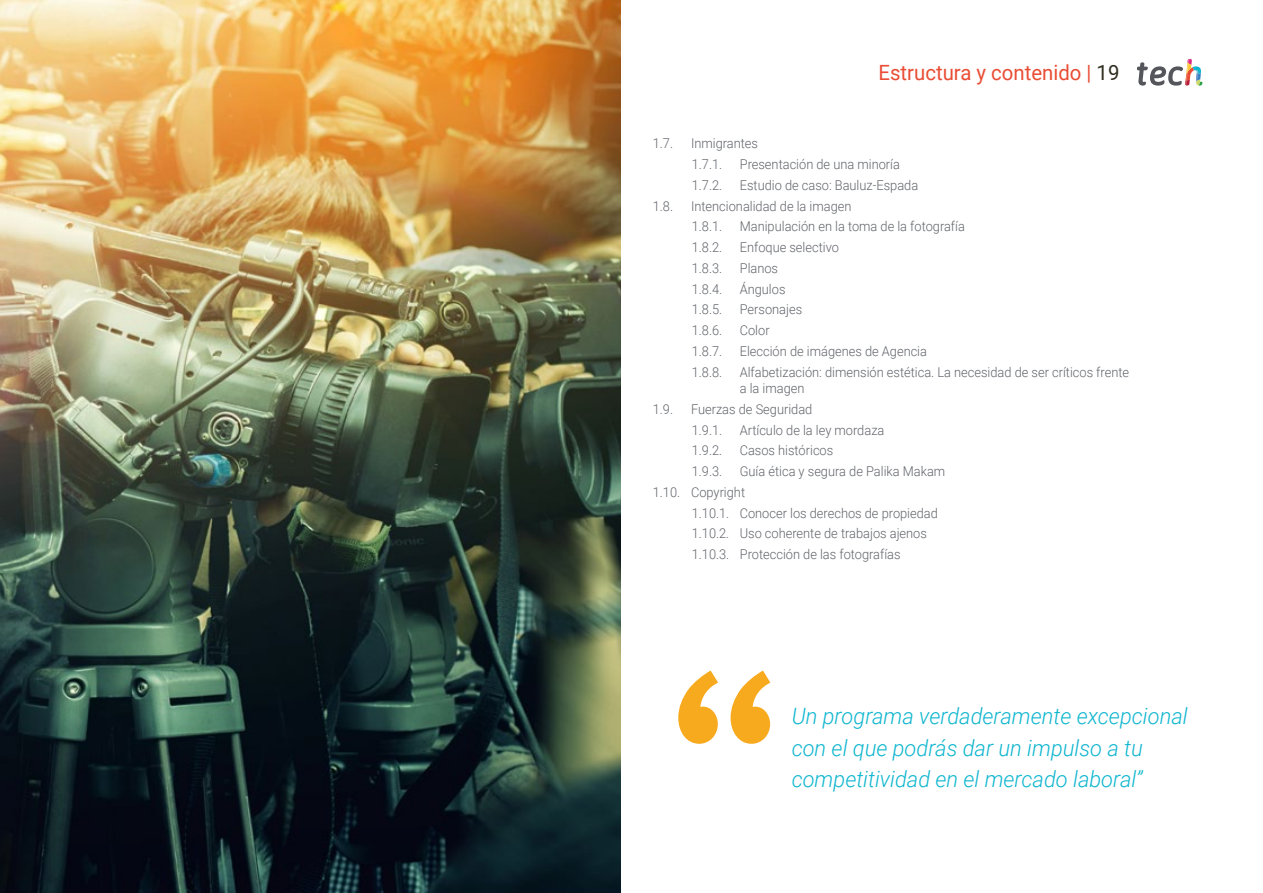
<style>
.page{position:relative;width:1263px;height:893px;background:#fff}
.page>*{position:absolute;margin:0;border:0;box-sizing:border-box;transform-origin:0 0}
.t1{font:italic 300 22.5px/31.5px "Roboto";color:#0fb6cf}
.t2{font:21px "Roboto";color:#e94d35}
.t3{font:300 13.5px/20.7px "Roboto";color:#61646a;scale:.95 1}
.s1{color:#312e20}
</style>
<div class="page">
<svg style="left:1137px;top:59px;width:65px;height:27px"></svg>
<svg style="left:678px;top:671px;width:92px;height:73px"></svg>
<img style="left:0;top:0;width:621px;height:893px">
<h2 class="t2" style="left:878px;top:57px;width:242px">Estructura y contenido | <span class="s1">19</span></h2>
<p class="t3" style="left:653px;top:133px;width:23px">1.7.</p>
<p class="t3" style="left:691px;top:133px;width:72px">Inmigrantes<br>1.7.1.</p>
<p class="t3" style="left:740px;top:153px;width:170px">Presentación de una minoría</p>
<p class="t3" style="left:692px;top:174px;width:34px">1.7.2.</p>
<p class="t3" style="left:740px;top:174px;width:189px">Estudio de caso: Bauluz-Espada</p>
<p class="t3" style="left:653px;top:195px;width:23px">1.8.</p>
<p class="t3" style="left:691px;top:195px;width:170px">Intencionalidad de la imagen<br>1.8.1.</p>
<p class="t3" style="left:740px;top:216px;width:239px">Manipulación en la toma de la fotografía</p>
<p class="t3" style="left:692px;top:236px;width:34px">1.8.2.</p>
<p class="t3" style="left:740px;top:236px;width:106px">Enfoque selectivo</p>
<p class="t3" style="left:692px;top:257px;width:34px">1.8.3.</p>
<p class="t3" style="left:740px;top:257px;width:42px">Planos</p>
<p class="t3" style="left:692px;top:278px;width:34px">1.8.4.</p>
<p class="t3" style="left:740px;top:278px;width:50px">Ángulos</p>
<p class="t3" style="left:692px;top:299px;width:34px">1.8.5.</p>
<p class="t3" style="left:740px;top:299px;width:67px">Personajes</p>
<p class="t3" style="left:692px;top:319px;width:34px">1.8.6.</p>
<p class="t3" style="left:740px;top:319px;width:33px">Color</p>
<p class="t3" style="left:692px;top:340px;width:34px">1.8.7.</p>
<p class="t3" style="left:740px;top:340px;width:199px">Elección de imágenes de Agencia</p>
<p class="t3" style="left:692px;top:361px;width:34px">1.8.8.</p>
<p class="t3" style="left:740px;top:363px;width:411px;line-height:16.5px">Alfabetización: dimensión estética. La necesidad de ser críticos frente a la imagen</p>
<p class="t3" style="left:653px;top:398px;width:23px">1.9.</p>
<p class="t3" style="left:691px;top:398px;width:129px">Fuerzas de Seguridad<br>1.9.1.</p>
<p class="t3" style="left:740px;top:419px;width:154px">Artículo de la ley mordaza</p>
<p class="t3" style="left:692px;top:440px;width:34px">1.9.2.</p>
<p class="t3" style="left:740px;top:440px;width:100px">Casos históricos</p>
<p class="t3" style="left:692px;top:460px;width:34px">1.9.3.</p>
<p class="t3" style="left:653px;top:460px;width:309px;text-indent:87px">Guía ética y segura de Palika Makam<br>1.10. Copyright</p>
<p class="t3" style="left:692px;top:502px;width:261px">1.10.1. Conocer los derechos de propiedad<br>1.10.2. Uso coherente de trabajos ajenos<br>1.10.3. Protección de las fotografías</p>
<h1 class="t1" style="left:792px;top:699px;width:397px">Un programa verdaderamente excepcional con el que podrás dar un impulso a tu competitividad en el mercado laboral”</h1>
</div>
